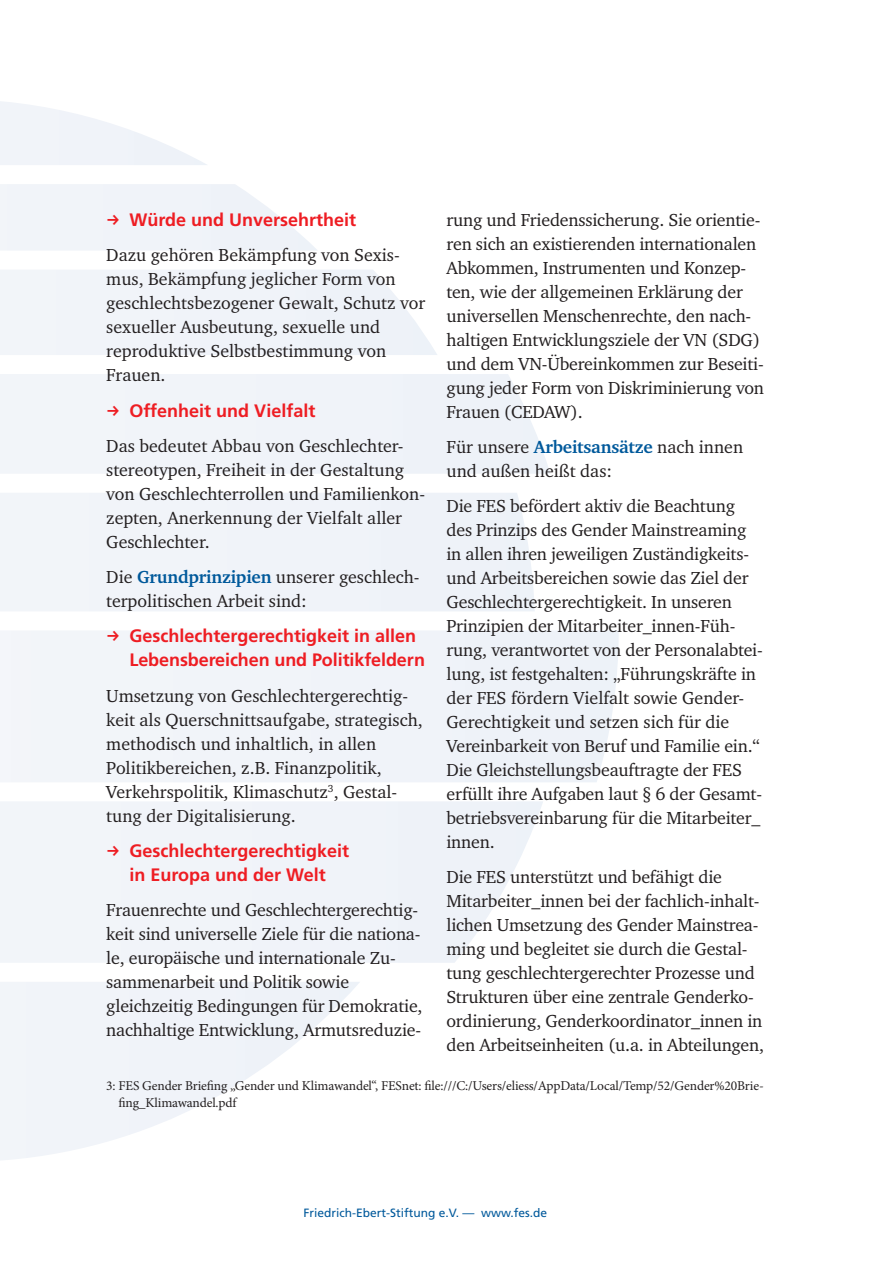
<style>
.page{position:relative;width:893px;height:1263px;background:#fff}
.page>*{position:absolute;margin:0;border:0;box-sizing:border-box;transform-origin:0 0}
.t1{font:18px/24px "Charter EF";letter-spacing:-.01em;color:#231f20}
.t2{font:700 18px/24px "Frutiger";color:#ee1d23}
.t3{font:13.5px/16.2px "Minion Pro";letter-spacing:-.01em;color:#231f20}
.t4{font:12px "Frutiger";color:#00599b}
.s1{font-weight:700;color:#00599b}
</style>
<div class="page">
<div style="left:0;top:270px;width:437px;height:85px;background:#f0f3f9"></div>
<div style="left:0;top:374px;width:550px;height:100px;background:#f1f4f9"></div>
<svg style="left:0;top:982px;width:360px;height:178px"></svg>
<svg style="left:0;top:101px;width:207px;height:64px"></svg>
<div style="left:0;top:493px;width:535px;height:118px;background:#f0f3f9"></div>
<div style="left:0;top:630px;width:619px;height:152px;background:#f1f4f9"></div>
<div style="left:0;top:801px;width:543px;height:162px;background:#f1f4f9"></div>
<svg style="left:0;top:184px;width:317px;height:67px"></svg>
<svg style="left:108px;top:405px;width:11px;height:11px"></svg>
<svg style="left:108px;top:631px;width:11px;height:10px"></svg>
<svg style="left:108px;top:846px;width:11px;height:10px"></svg>
<p class="t2" style="left:130px;top:208px;width:228px">Würde und Unversehrtheit</p>
<p class="t1" style="left:106px;top:243px;width:320px">Dazu gehören Bekämpfung von Sexis&shy;mus, Bekämpfung jeglicher Form von geschlechtsbezogener Gewalt, Schutz vor sexueller Ausbeutung, sexuelle und reproduktive Selbstbestimmung von<br>Frauen.</p>
<p class="t2" style="left:130px;top:398px;width:187px">Offenheit und Vielfalt</p>
<p class="t1" style="left:106px;top:433px;width:320px">Das bedeutet Abbau von Geschlechter&shy;stereotypen, Freiheit in der Gestaltung von Geschlechterrollen und Familienkon&shy;zepten, Anerkennung der Vielfalt aller Geschlechter.</p>
<p class="t1" style="left:106px;top:565px;width:315px">Die <span class="s1">Grundprinzipien</span> unserer geschlech&shy;terpolitischen Arbeit sind:</p>
<p class="t2" style="left:130px;top:624px;width:297px">Geschlechtergerechtigkeit in allen<br>Lebensbereichen und Politikfeldern</p>
<p class="t1" style="left:106px;top:683px;width:318px">Umsetzung von Geschlechtergerechtig&shy;keit als Querschnittsaufgabe, strategisch, methodisch und inhaltlich, in allen Politikbereichen, z.B. Finanzpolitik, Verkehrspolitik, Klimaschutz<sup>3</sup>, Gestal&shy;tung der Digitalisierung.</p>
<p class="t2" style="left:130px;top:839px;width:221px">Geschlechtergerechtigkeit in Europa und der Welt</p>
<p class="t1" style="left:106px;top:898px;width:318px">Frauenrechte und Geschlechtergerechtig&shy;keit sind universelle Ziele für die nationa&shy;le, europäische und internationale Zu&shy;sammenarbeit und Politik sowie gleichzeitig Bedingungen für Demokratie, nachhaltige Entwicklung, Armutsreduzie-</p>
<p class="t1" style="left:446px;top:207px;width:319px">rung und Friedenssicherung. Sie orientie&shy;ren sich an existierenden internationalen Abkommen, Instrumenten und Konzep&shy;ten, wie der allgemeinen Erklärung der universellen Menschenrechte, den nach&shy;haltigen Entwicklungsziele der VN (SDG) und dem VN-Übereinkommen zur Beseiti&shy;gung jeder Form von Diskriminierung von Frauen (CEDAW).</p>
<p class="t1" style="left:446px;top:435px;width:298px">Für unsere <span class="s1">Arbeitsansätze</span> nach innen und außen heißt das:</p>
<p class="t1" style="left:446px;top:494px;width:318px">Die FES befördert aktiv die Beachtung des Prinzips des Gender Mainstreaming in allen ihren jeweiligen Zuständigkeits&shy;und Arbeitsbereichen sowie das Ziel der Geschlechtergerechtigkeit. In unseren Prinzipien der Mitarbeiter_innen-Füh&shy;rung, verantwortet von der Personalabtei&shy;lung, ist festgehalten: „Führungskräfte in der FES fördern Vielfalt sowie Gender-Gerechtigkeit und setzen sich für die Vereinbarkeit von Beruf und Familie ein.“ Die Gleichstellungsbeauftragte der FES erfüllt ihre Aufgaben laut § 6 der Gesamt&shy;betriebsvereinbarung für die Mitarbeiter_ innen.</p>
<p class="t1" style="left:446px;top:865px;width:319px">Die FES unterstützt und befähigt die Mitarbeiter_innen bei der fachlich-inhalt&shy;lichen Umsetzung des Gender Mainstrea&shy;ming und begleitet sie durch die Gestal&shy;tung geschlechtergerechter Prozesse und Strukturen über eine zentrale Genderko&shy;ordinierung, Genderkoordinator_innen in den Arbeitseinheiten (u.a. in Abteilungen,</p>
<p class="t3" style="left:119px;top:1078px;width:647px;text-indent:-12px">3: FES Gender Briefing „Gender und Klimawandel“, FESnet: file:///C:/Users/eliess/AppData/Local/Temp/52/Gender%20Brie&shy;fing_Klimawandel.pdf</p>
<p class="t4" style="left:303px;top:1206px;width:245px">Friedrich-Ebert-Stiftung e.V. — www.fes.de</p>
</div>
